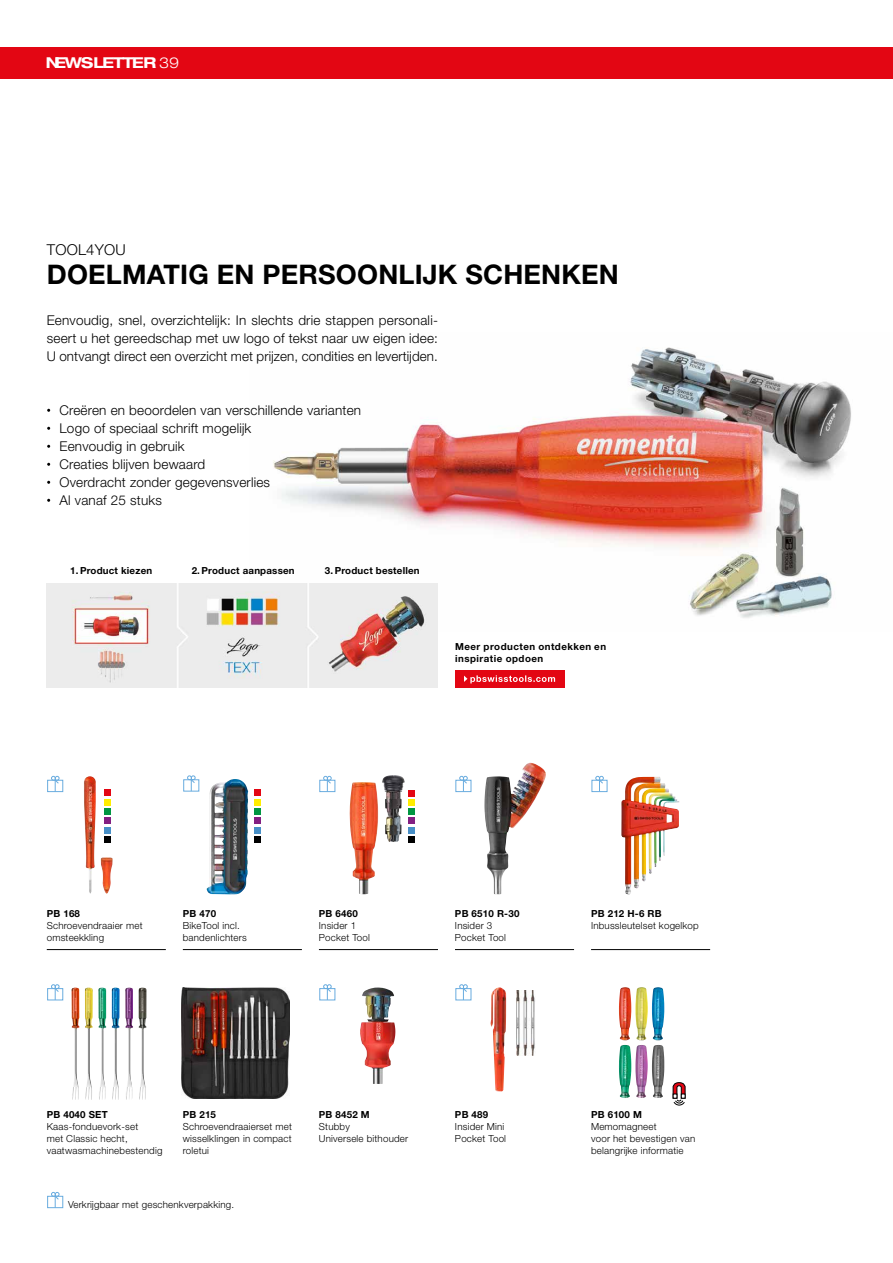
<style>
.page{position:relative;width:893px;height:1263px;background:#fff}
.page>*{position:absolute;margin:0;border:0;box-sizing:border-box;transform-origin:0 0}
.t1{font:700 27px "Helvetica Neue LT Pro";letter-spacing:.01em;color:#000}
.t2{font:700 expanded 15px "Helvetica Neue LT Pro";letter-spacing:-.08em;color:#fff}
.t3{font:300 15px "Helvetica Neue LT Pro";letter-spacing:.015em;color:#000}
.t4{font:300 13.5px/18px "Helvetica Neue LT Pro";letter-spacing:.015em;color:#000;text-align:justify}
.t5{font:300 9.75px/12px "Helvetica Neue LT Pro";letter-spacing:.02em;color:#000}
.t6{font:700 9.75px "Helvetica Neue LT Pro";letter-spacing:.02em;color:#000}
.t7{font:700 9.75px/12px "Helvetica Neue LT Pro";letter-spacing:.05em;color:#000}
.s1{font-weight:300}
</style>
<div class="page">
<div style="left:0;top:47px;width:893px;height:31px;background:#e30613"></div>
<img style="left:273px;top:347px;width:578px;height:271px">
<img style="left:47px;top:583px;width:391px;height:104px">
<div style="left:455px;top:670px;width:109px;height:17px;background:#e30613"></div>
<svg style="left:464px;top:675px;width:91px;height:8px"></svg>
<img style="left:84px;top:776px;width:12px;height:118px">
<img style="left:101px;top:857px;width:12px;height:36px">
<div style="left:104px;top:790px;width:7px;height:6px;background:#e30613"></div>
<div style="left:104px;top:799px;width:7px;height:6px;background:#ffed00"></div>
<div style="left:104px;top:808px;width:7px;height:7px;background:#009641"></div>
<div style="left:104px;top:817px;width:7px;height:7px;background:#831f82"></div>
<div style="left:104px;top:827px;width:7px;height:6px;background:#478fc7"></div>
<div style="left:104px;top:836px;width:7px;height:7px;background:#000"></div>
<div style="left:254px;top:789px;width:7px;height:7px;background:#e30613"></div>
<div style="left:254px;top:799px;width:7px;height:6px;background:#ffed00"></div>
<div style="left:254px;top:808px;width:7px;height:7px;background:#009641"></div>
<div style="left:254px;top:817px;width:7px;height:7px;background:#831f82"></div>
<div style="left:254px;top:827px;width:7px;height:6px;background:#478fc7"></div>
<div style="left:254px;top:836px;width:7px;height:7px;background:#000"></div>
<img style="left:207px;top:779px;width:41px;height:115px">
<img style="left:382px;top:775px;width:20px;height:67px">
<div style="left:408px;top:790px;width:7px;height:6px;background:#e30613"></div>
<div style="left:408px;top:799px;width:7px;height:7px;background:#ffed00"></div>
<div style="left:408px;top:808px;width:7px;height:7px;background:#009641"></div>
<div style="left:408px;top:817px;width:7px;height:7px;background:#831f82"></div>
<div style="left:408px;top:827px;width:7px;height:6px;background:#478fc7"></div>
<div style="left:408px;top:836px;width:7px;height:7px;background:#000"></div>
<img style="left:621px;top:777px;width:58px;height:117px">
<img style="left:360px;top:987px;width:35px;height:97px">
<img style="left:516px;top:991px;width:19px;height:64px">
<img style="left:484px;top:764px;width:46px;height:97px">
<img style="left:182px;top:987px;width:107px;height:111px">
<img style="left:72px;top:988px;width:7px;height:112px">
<img style="left:85px;top:988px;width:8px;height:112px">
<img style="left:98px;top:988px;width:8px;height:112px">
<img style="left:112px;top:988px;width:8px;height:112px">
<img style="left:125px;top:988px;width:8px;height:112px">
<img style="left:139px;top:988px;width:7px;height:112px">
<div style="left:47px;top:988px;width:16px;height:12px;border:1px solid #69acdf"></div>
<svg style="left:51px;top:984px;width:8px;height:16px"></svg>
<div style="left:319px;top:988px;width:16px;height:12px;border:1px solid #69acdf"></div>
<svg style="left:323px;top:984px;width:9px;height:16px"></svg>
<div style="left:455px;top:988px;width:16px;height:12px;border:1px solid #69acdf"></div>
<svg style="left:459px;top:984px;width:9px;height:16px"></svg>
<hr style="left:47px;top:949px;width:119px;height:1px;background:#000">
<hr style="left:183px;top:949px;width:119px;height:1px;background:#000">
<hr style="left:319px;top:949px;width:119px;height:1px;background:#000">
<hr style="left:455px;top:949px;width:119px;height:1px;background:#000">
<hr style="left:591px;top:949px;width:119px;height:1px;background:#000">
<div style="left:47px;top:780px;width:16px;height:12px;border:1px solid #69acdf"></div>
<svg style="left:51px;top:776px;width:8px;height:16px"></svg>
<div style="left:183px;top:779px;width:16px;height:12px;border:1px solid #69acdf"></div>
<svg style="left:187px;top:775px;width:8px;height:16px"></svg>
<div style="left:319px;top:780px;width:16px;height:12px;border:1px solid #69acdf"></div>
<svg style="left:323px;top:776px;width:9px;height:16px"></svg>
<div style="left:455px;top:780px;width:16px;height:12px;border:1px solid #69acdf"></div>
<svg style="left:459px;top:776px;width:9px;height:16px"></svg>
<div style="left:592px;top:780px;width:15px;height:12px;border:1px solid #69acdf"></div>
<svg style="left:595px;top:776px;width:9px;height:16px"></svg>
<div style="left:47px;top:1196px;width:16px;height:12px;border:1px solid #69acdf"></div>
<svg style="left:51px;top:1192px;width:8px;height:16px"></svg>
<img style="left:491px;top:987px;width:15px;height:104px">
<img style="left:619px;top:987px;width:12px;height:53px">
<img style="left:635px;top:987px;width:13px;height:53px">
<img style="left:652px;top:987px;width:12px;height:53px">
<img style="left:619px;top:1045px;width:12px;height:53px">
<img style="left:635px;top:1045px;width:13px;height:53px">
<img style="left:652px;top:1045px;width:12px;height:53px">
<svg style="left:673px;top:1082px;width:12px;height:23px"></svg>
<h2 class="t2" style="left:46px;top:53px;width:135px">NEWSLETTER <span class="s1">39</span></h2>
<h2 class="t3" style="left:47px;top:241px;width:81px">TOOL4YOU</h2>
<h1 class="t1" style="left:47px;top:258px;width:574px">DOELMATIG EN PERSOONLIJK SCHENKEN</h1>
<h3 class="t4" style="left:47px;top:311px;width:393px">Eenvoudig, snel, overzichtelijk: In slechts drie stappen personali&shy;seert u het gereedschap met uw logo of tekst naar uw eigen idee:<br>U ontvangt direct een overzicht met prijzen, condities en levertijden.</h3>
<h3 class="t4" style="left:60px;top:401px;width:303px;text-align:left">Creëren en beoordelen van verschillende varianten<br>Logo of speciaal schrift mogelijk<br>Eenvoudig in gebruik<br>Creaties blijven bewaard<br>Overdracht zonder gegevensverlies<br>Al vanaf 25 stuks</h3>
<p class="t6" style="left:70px;top:564px;width:84px">1.Product kiezen</p>
<p class="t6" style="left:192px;top:564px;width:104px">2.Product aanpassen</p>
<p class="t6" style="left:325px;top:564px;width:96px">3.Product bestellen</p>
<p class="t7" style="left:455px;top:640px;width:153px">Meer producten ontdekken en inspiratie opdoen</p>
<p class="t6" style="left:47px;top:907px;width:35px">PB 168</p>
<p class="t5" style="left:47px;top:919px;width:97px">Schroevendraaier met omsteekkling</p>
<p class="t6" style="left:183px;top:907px;width:35px">PB 470</p>
<p class="t5" style="left:183px;top:919px;width:65px">BikeTool incl. bandenlichters</p>
<p class="t6" style="left:319px;top:907px;width:40px">PB 6460</p>
<p class="t5" style="left:319px;top:919px;width:53px">Insider 1<br>Pocket Tool</p>
<p class="t6" style="left:455px;top:907px;width:66px">PB 6510 R-30</p>
<p class="t5" style="left:455px;top:919px;width:53px">Insider 3<br>Pocket Tool</p>
<p class="t6" style="left:591px;top:907px;width:72px">PB 212 H-6 RB</p>
<p class="t5" style="left:591px;top:919px;width:109px">Inbussleutelset kogelkop</p>
<p class="t6" style="left:47px;top:1108px;width:63px">PB 4040 SET</p>
<p class="t5" style="left:47px;top:1120px;width:117px">Kaas-fonduevork-set<br>met Classic hecht, vaatwasmachinebestendig</p>
<p class="t6" style="left:183px;top:1108px;width:34px">PB 215</p>
<p class="t5" style="left:183px;top:1120px;width:111px;text-align:justify">Schroevendraaierset met wisselklingen in compact roletui</p>
<p class="t6" style="left:319px;top:1108px;width:52px">PB 8452 M</p>
<p class="t5" style="left:319px;top:1120px;width:91px">Stubby<br>Universele bithouder</p>
<p class="t6" style="left:455px;top:1108px;width:35px">PB 489</p>
<p class="t5" style="left:455px;top:1120px;width:53px">Insider Mini<br>Pocket Tool</p>
<p class="t6" style="left:591px;top:1108px;width:52px">PB 6100 M</p>
<p class="t5" style="left:591px;top:1120px;width:106px">Memomagneet<br>voor het bevestigen van belangrijke informatie</p>
<p class="t5" style="left:68px;top:1198px;width:168px">Verkrijgbaar met geschenkverpakking.</p>
</div>
